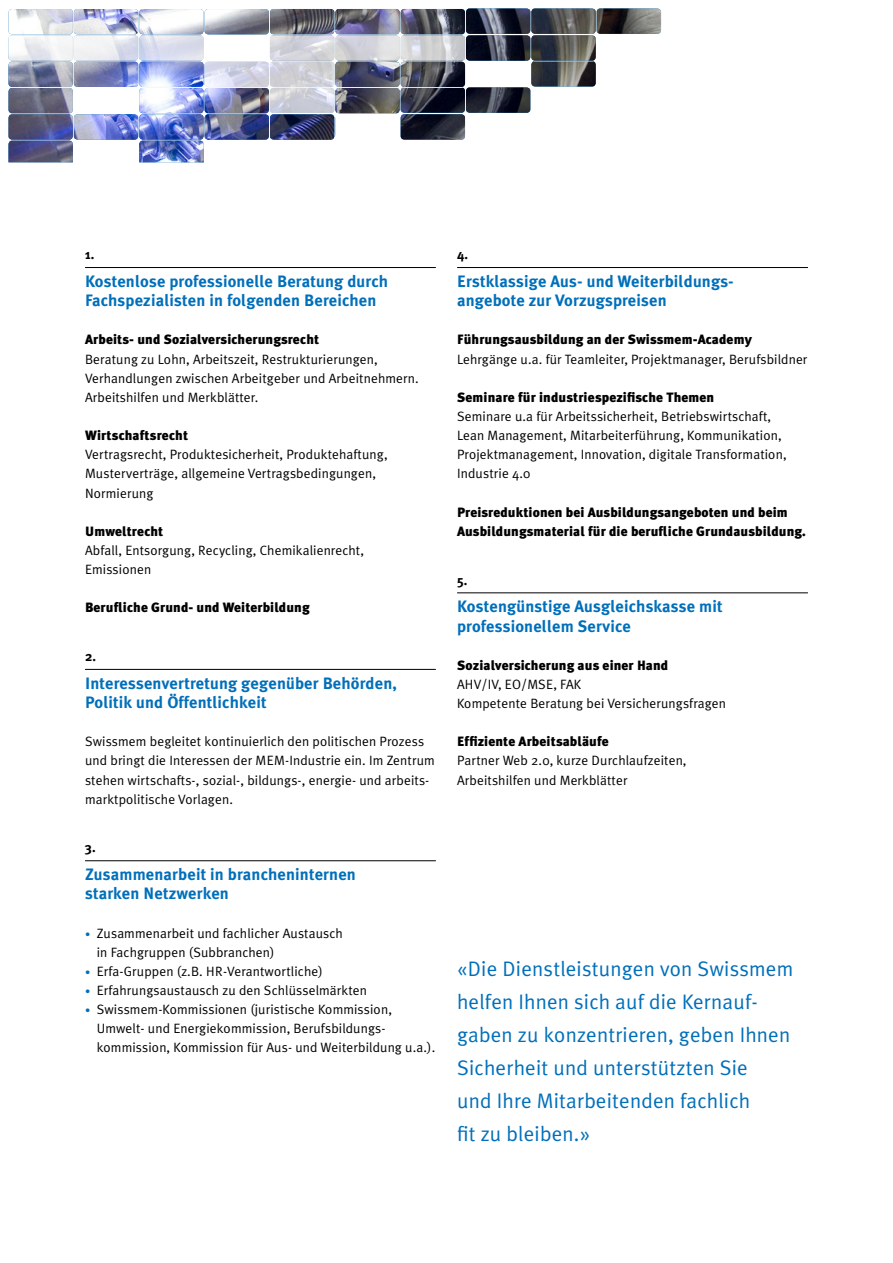
<style>
.page{position:relative;width:893px;height:1263px;background:#fff}
.page>*{position:absolute;margin:0;border:0;box-sizing:border-box;transform-origin:0 0}
.t1{font:21px/33px "Meta Plus Normal";letter-spacing:.01em;color:#006fba}
.t2{font:700 16.5px/19.2px "Meta Plus";letter-spacing:.01em;color:#006fba}
.t3{font:13.5px/19.2px "Meta Plus Normal";letter-spacing:.01em;color:#000}
.t4{font:900 13.5px/19.2px "Meta Plus";letter-spacing:.01em;color:#000}
.t5{font:700 13.5px "Meta Plus";color:#000}
.s1{font-size:10.5px;color:#006fba}
</style>
<div class="page">
<hr style="left:85px;top:267px;width:351px;height:1px;background:#000">
<hr style="left:85px;top:669px;width:351px;height:1px;background:#000">
<hr style="left:85px;top:860px;width:351px;height:1px;background:#000">
<hr style="left:457px;top:267px;width:351px;height:1px;background:#000">
<hr style="left:457px;top:592px;width:351px;height:1px;background:#000">
<img style="left:9px;top:61px;width:587px;height:101px">
<img style="left:9px;top:9px;width:652px;height:52px">
<svg style="left:9px;top:35px;width:64px;height:26px;fill:#f3f3f4"></svg>
<div style="left:204px;top:35px;width:66px;height:26px;background:#fff;border-radius:3px"></div>
<svg style="left:204px;top:61px;width:66px;height:26px;background:#d8d9e9"></svg>
<svg style="left:74px;top:35px;width:65px;height:26px;fill:#efeff2"></svg>
<svg style="left:270px;top:35px;width:65px;height:26px;background:#d4d5dc"></svg>
<svg style="left:270px;top:61px;width:65px;height:26px;background:#d1d1d8"></svg>
<svg style="left:270px;top:87px;width:65px;height:27px;background:#d2d4de"></svg>
<svg style="left:139px;top:35px;width:65px;height:26px;background:#d9ddec"></svg>
<svg style="left:335px;top:35px;width:65px;height:26px;background:#d4d5db"></svg>
<svg style="left:400px;top:35px;width:65px;height:26px;background:#d0d1d5"></svg>
<p class="t5" style="left:85px;top:247px;width:11px">1.</p>
<p class="t5" style="left:457px;top:247px;width:13px">4.</p>
<p class="t2" style="left:85px;top:272px;width:305px">Kostenlose professionelle Beratung durch<br>Fachspezialisten in folgenden Bereichen</p>
<p class="t4" style="left:85px;top:330px;width:236px">Arbeits- und Sozialversicherungsrecht</p>
<p class="t3" style="left:85px;top:349px;width:335px">Beratung zu Lohn, Arbeitszeit, Restrukturierungen,<br>Verhandlungen zwischen Arbeitgeber und Arbeitnehmern.<br>Arbeitshilfen und Merkblätter.</p>
<p class="t4" style="left:85px;top:426px;width:105px">Wirtschaftsrecht</p>
<p class="t3" style="left:85px;top:445px;width:304px">Vertragsrecht, Produktesicherheit, Produktehaftung,<br>Musterverträge, allgemeine Vertragsbedingungen,<br>Normierung</p>
<p class="t4" style="left:85px;top:521px;width:80px">Umweltrecht</p>
<p class="t3" style="left:85px;top:540px;width:280px">Abfall, Entsorgung, Recycling, Chemikalienrecht,<br>Emissionen</p>
<p class="t4" style="left:85px;top:598px;width:226px">Berufliche Grund- und Weiterbildung</p>
<p class="t5" style="left:85px;top:649px;width:13px">2.</p>
<p class="t2" style="left:85px;top:673px;width:313px">Interessenvertretung gegenüber Behörden,<br>Politik und Öffentlichkeit</p>
<p class="t3" style="left:85px;top:732px;width:351px">Swissmem begleitet kontinuierlich den politischen Prozess und bringt die Interessen der MEM-Industrie ein. Im Zentrum stehen wirtschafts-, sozial-, bildungs-, energie- und arbeits&shy;marktpolitische Vorlagen.</p>
<p class="t5" style="left:85px;top:840px;width:12px">3.</p>
<p class="t2" style="left:85px;top:865px;width:272px">Zusammenarbeit in brancheninternen starken Netzwerken</p>
<p class="t3" style="left:97px;top:923px;width:248px;text-indent:-12px"><span class="s1">•</span> Zusammenarbeit und fachlicher Austausch in Fachgruppen (Subbranchen)</p>
<p class="t3" style="left:85px;top:961px;width:239px"><span class="s1">•</span> Erfa-Gruppen (z.B. HR-Verantwortliche)</p>
<p class="t3" style="left:85px;top:981px;width:283px"><span class="s1">•</span> Erfahrungsaustausch zu den Schlüsselmärkten</p>
<p class="t3" style="left:97px;top:1000px;width:340px;text-indent:-12px"><span class="s1">•</span> Swissmem-Kommissionen (juristische Kommission, -<br>Umwelt- und Energiekommission, Berufsbildungs&shy;kommission, Kommission für Aus- und Weiterbildung u.a.).</p>
<p class="t2" style="left:457px;top:272px;width:278px">Erstklassige Aus- und Weiterbildungs&shy;angebote zur Vorzugspreisen</p>
<p class="t4" style="left:457px;top:330px;width:296px">Führungsausbildung an der Swissmem-Academy</p>
<p class="t3" style="left:457px;top:349px;width:352px">Lehrgänge u.a. für Teamleiter, Projektmanager, Berufsbildner</p>
<p class="t4" style="left:457px;top:388px;width:259px">Seminare für industriespezifische Themen</p>
<p class="t3" style="left:457px;top:407px;width:331px">Seminare u.a für Arbeitssicherheit, Betriebswirtschaft, Lean Management, Mitarbeiterführung, Kommunikation, Projektmanagement, Innovation, digitale Transformation, Industrie 4.0</p>
<p class="t4" style="left:457px;top:502px;width:350px">Preisreduktionen bei Ausbildungsangeboten und beim<br>Ausbildungsmaterial für die berufliche Grundausbildung.</p>
<p class="t5" style="left:457px;top:572px;width:12px">5.</p>
<p class="t2" style="left:457px;top:597px;width:267px">Kostengünstige Ausgleichskasse mit professionellem Service</p>
<p class="t4" style="left:457px;top:655px;width:213px">Sozialversicherung aus einer Hand</p>
<p class="t3" style="left:457px;top:674px;width:270px">AHV/IV, EO/MSE, FAK<br>Kompetente Beratung bei Versicherungsfragen</p>
<p class="t4" style="left:457px;top:732px;width:153px">Effiziente Arbeitsabläufe</p>
<p class="t3" style="left:457px;top:751px;width:231px">Partner Web 2.0, kurze Durchlaufzeiten,<br>Arbeitshilfen und Merkblätter</p>
<h1 class="t1" style="left:457px;top:952px;width:338px">«Die Dienstleistungen von Swissmem helfen Ihnen sich auf die Kernauf&shy;gaben zu konzentrieren, geben Ihnen<br>Sicherheit und unterstützten Sie<br>und Ihre Mitarbeitenden fachlich<br>fit zu bleiben.»</h1>
</div>
